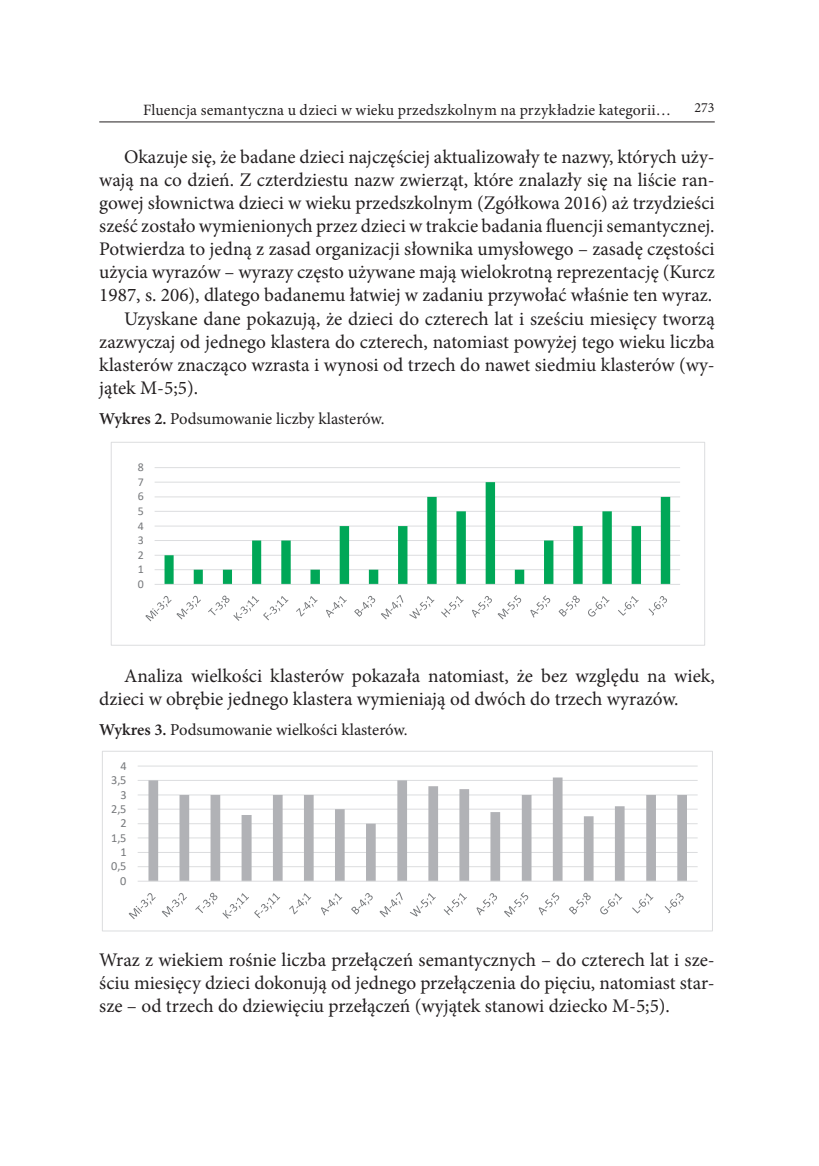
<style>
.page{position:relative;width:819px;height:1166px;background:#fff}
.page>*{position:absolute;margin:0;border:0;box-sizing:border-box;transform-origin:0 0}
.t1{font:19.25px/23.1px "Minion Pro";color:#231f20}
.t2{font:16.62px "Minion Pro";letter-spacing:-.005em;color:#231f20}
.t3{font:15.75px "Minion Pro";letter-spacing:.01em;color:#231f20}
.t4{font:14px "Minion Pro";color:#231f20}
.t5{font:12.25px "Calibri";color:#76787b}
.t6{font:11.9px "Calibri";color:#76787b}
.s1{font-weight:600}
</style>
<div class="page">
<hr style="left:99px;top:121px;width:615px;height:1px;background:#231f20">
<hr style="left:155px;top:569px;width:525px;height:1px;background:#dcdddf">
<hr style="left:155px;top:555px;width:525px;height:1px;background:#dcdddf">
<hr style="left:155px;top:540px;width:525px;height:1px;background:#dcdddf">
<hr style="left:155px;top:525px;width:525px;height:1px;background:#dcdddf">
<hr style="left:155px;top:511px;width:525px;height:1px;background:#dcdddf">
<hr style="left:155px;top:496px;width:525px;height:1px;background:#dcdddf">
<hr style="left:155px;top:482px;width:525px;height:1px;background:#dcdddf">
<hr style="left:155px;top:467px;width:525px;height:1px;background:#dcdddf">
<svg style="left:164px;top:482px;width:506px;height:102px"></svg>
<hr style="left:155px;top:584px;width:525px;height:1px;background:#dcdddf">
<svg style="left:145px;top:596px;width:56px;height:25px"></svg>
<svg style="left:208px;top:595px;width:80px;height:26px"></svg>
<svg style="left:296px;top:596px;width:21px;height:20px"></svg>
<svg style="left:326px;top:596px;width:21px;height:22px"></svg>
<svg style="left:354px;top:596px;width:21px;height:21px"></svg>
<svg style="left:381px;top:595px;width:22px;height:24px"></svg>
<svg style="left:409px;top:596px;width:25px;height:23px"></svg>
<svg style="left:441px;top:596px;width:22px;height:21px"></svg>
<svg style="left:472px;top:595px;width:49px;height:24px"></svg>
<svg style="left:530px;top:595px;width:20px;height:23px"></svg>
<svg style="left:558px;top:595px;width:21px;height:22px"></svg>
<svg style="left:588px;top:596px;width:21px;height:20px"></svg>
<svg style="left:618px;top:596px;width:20px;height:20px"></svg>
<svg style="left:648px;top:596px;width:19px;height:19px"></svg>
<div style="left:111px;top:442px;width:594px;height:204px;border:1px solid #dcdddf"></div>
<hr style="left:138px;top:866px;width:559px;height:1px;background:#dcdddf">
<hr style="left:138px;top:852px;width:559px;height:1px;background:#dcdddf">
<hr style="left:138px;top:837px;width:559px;height:1px;background:#dcdddf">
<hr style="left:138px;top:823px;width:559px;height:1px;background:#dcdddf">
<hr style="left:138px;top:808px;width:559px;height:2px;background:#dcdddf">
<hr style="left:138px;top:794px;width:559px;height:1px;background:#dcdddf">
<hr style="left:138px;top:780px;width:559px;height:1px;background:#dcdddf">
<hr style="left:138px;top:765px;width:559px;height:1px;background:#dcdddf">
<svg style="left:148px;top:777px;width:539px;height:104px"></svg>
<hr style="left:138px;top:881px;width:559px;height:1px;background:#dcdddf">
<svg style="left:129px;top:893px;width:27px;height:26px"></svg>
<svg style="left:162px;top:893px;width:25px;height:24px"></svg>
<svg style="left:195px;top:893px;width:85px;height:26px"></svg>
<svg style="left:289px;top:893px;width:22px;height:21px"></svg>
<svg style="left:321px;top:893px;width:21px;height:22px"></svg>
<svg style="left:351px;top:893px;width:21px;height:21px"></svg>
<svg style="left:379px;top:892px;width:23px;height:25px"></svg>
<svg style="left:410px;top:893px;width:25px;height:23px"></svg>
<svg style="left:443px;top:893px;width:24px;height:22px"></svg>
<svg style="left:476px;top:893px;width:21px;height:22px"></svg>
<svg style="left:504px;top:892px;width:24px;height:25px"></svg>
<svg style="left:538px;top:892px;width:21px;height:23px"></svg>
<svg style="left:569px;top:893px;width:21px;height:21px"></svg>
<svg style="left:600px;top:893px;width:22px;height:21px"></svg>
<svg style="left:632px;top:893px;width:21px;height:20px"></svg>
<svg style="left:664px;top:893px;width:19px;height:20px"></svg>
<div style="left:102px;top:751px;width:611px;height:180px;border:1px solid #dcdddf"></div>
<p class="t3" style="left:143px;top:99px;width:529px">Fluencja semantyczna u dzieci w wieku przedszkolnym na przykładzie kategorii…</p>
<p class="t4" style="left:694px;top:98px;width:22px">273</p>
<p class="t1" style="left:124px;top:145px;width:592px">Okazuje się, że badane dzieci najczęściej aktualizowały te nazwy, których uży-</p>
<p class="t1" style="left:99px;top:168px;width:617px">wają na co dzień. Z czterdziestu nazw zwierząt, które znalazły się na liście ran-</p>
<p class="t1" style="left:99px;top:191px;width:617px">gowej słownictwa dzieci w wieku przedszkolnym (Zgółkowa 2016) aż trzydzieści</p>
<p class="t1" style="left:99px;top:215px;width:617px">sześć zostało wymienionych przez dzieci w trakcie badania fluencji semantycznej.</p>
<p class="t1" style="left:99px;top:238px;width:617px">Potwierdza to jedną z zasad organizacji słownika umysłowego – zasadę częstości</p>
<p class="t1" style="left:99px;top:261px;width:617px">użycia wyrazów – wyrazy często używane mają wielokrotną reprezentację (Kurcz</p>
<p class="t1" style="left:99px;top:284px;width:614px">1987, s. 206), dlatego badanemu łatwiej w zadaniu przywołać właśnie ten wyraz.</p>
<p class="t1" style="left:124px;top:307px;width:592px">Uzyskane dane pokazują, że dzieci do czterech lat i sześciu miesięcy tworzą</p>
<p class="t1" style="left:99px;top:330px;width:617px">zazwyczaj od jednego klastera do czterech, natomiast powyżej tego wieku liczba</p>
<p class="t1" style="left:99px;top:353px;width:617px">klasterów znacząco wzrasta i wynosi od trzech do nawet siedmiu klasterów (wy-</p>
<p class="t1" style="left:99px;top:376px;width:100px">jątek M-5;5).</p>
<p class="t2" style="left:99px;top:407px;width:287px"><span class="s1">Wykres 2.</span> Podsumowanie liczby klasterów.</p>
<p class="t6" style="left:138px;top:459px;width:8px">8</p>
<p class="t6" style="left:138px;top:473px;width:8px">7</p>
<p class="t6" style="left:138px;top:488px;width:8px">6</p>
<p class="t6" style="left:138px;top:503px;width:8px">5</p>
<p class="t6" style="left:138px;top:517px;width:8px">4</p>
<p class="t6" style="left:138px;top:532px;width:8px">3</p>
<p class="t6" style="left:138px;top:546px;width:8px">2</p>
<p class="t6" style="left:138px;top:561px;width:8px">1</p>
<p class="t6" style="left:138px;top:576px;width:8px">0</p>
<p class="t1" style="left:99px;top:665px;width:617px;text-indent:25px">Analiza wielkości klasterów pokazała natomiast, że bez względu na wiek, dzieci w obrębie jednego klastera wymieniają od dwóch do trzech wyrazów.</p>
<p class="t2" style="left:99px;top:719px;width:310px"><span class="s1">Wykres 3.</span> Podsumowanie wielkości klasterów.</p>
<p class="t5" style="left:120px;top:757px;width:8px">4</p>
<p class="t5" style="left:111px;top:771px;width:17px">3,5</p>
<p class="t5" style="left:120px;top:786px;width:8px">3</p>
<p class="t5" style="left:111px;top:800px;width:17px">2,5</p>
<p class="t5" style="left:120px;top:815px;width:8px">2</p>
<p class="t5" style="left:111px;top:829px;width:17px">1,5</p>
<p class="t5" style="left:120px;top:843px;width:8px">1</p>
<p class="t5" style="left:111px;top:858px;width:17px">0,5</p>
<p class="t5" style="left:120px;top:872px;width:8px">0</p>
<p class="t1" style="left:99px;top:948px;width:617px;text-align:justify">Wraz z wiekiem rośnie liczba przełączeń semantycznych – do czterech lat i sze&shy;ściu miesięcy dzieci dokonują od jednego przełączenia do pięciu, natomiast star&shy;sze – od trzech do dziewięciu przełączeń (wyjątek stanowi dziecko M-5;5).</p>
</div>
